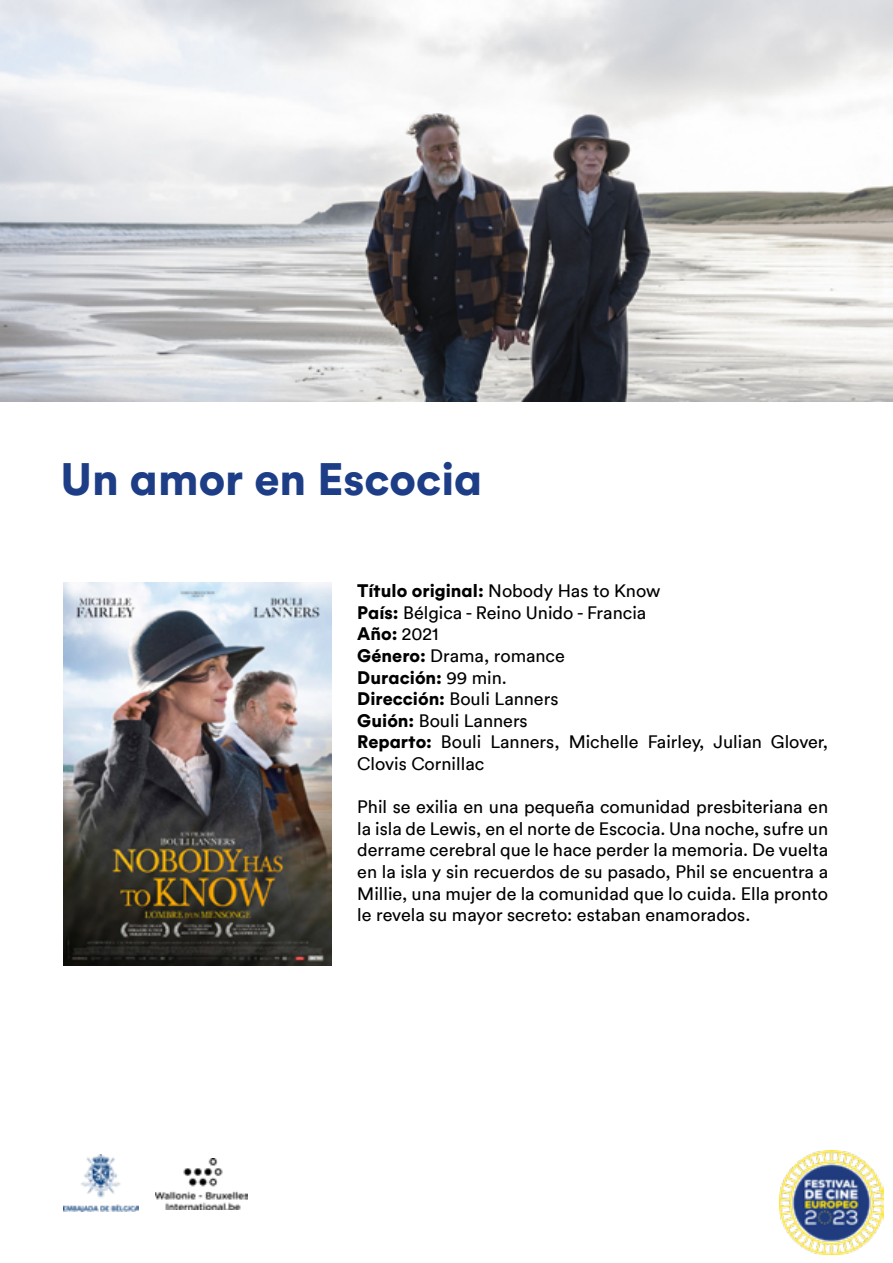
<style>
.page{position:relative;width:893px;height:1263px;background:#fff}
.page>*{position:absolute;margin:0;border:0;box-sizing:border-box;transform-origin:0 0}
.t1{font:900 45px "Cinemateca Circular";color:#1d3e87}
.t2{font:18px/21.6px "Circular";color:#000}
.t3{font:900 18px "Cinemateca Circular";color:#000}
.s1{font-family:"Circular";font-weight:400}
.s2{font-family:"Cinemateca Circular";font-weight:900}
</style>
<div class="page">
<img style="left:779px;top:1150px;width:104px;height:104px">
<img style="left:64px;top:583px;width:268px;height:382px">
<img style="left:64px;top:1155px;width:75px;height:56px">
<img style="left:156px;top:1158px;width:91px;height:51px">
<img style="left:0;top:0;width:893px;height:402px">
<h1 class="t1" style="left:61px;top:449px;width:423px">Un amor en Escocia</h1>
<p class="t3" style="left:357px;top:579px;width:305px">Título original: <span class="s1">Nobody Has to Know</span></p>
<p class="t2" style="left:357px;top:601px;width:290px"><span class="s2">País:</span> Bélgica - Reino Unido - Francia</p>
<p class="t3" style="left:357px;top:622px;width:83px">Año: <span class="s1">2021</span></p>
<p class="t2" style="left:357px;top:645px;width:209px"><span class="s2">Género:</span> Drama, romance</p>
<p class="t3" style="left:357px;top:665px;width:151px">Duración: <span class="s1">99 min.</span></p>
<p class="t2" style="left:357px;top:688px;width:472px"><span class="s2">Dirección:</span> Bouli Lanners<br><span class="s2">Guión:</span> Bouli Lanners<br><span class="s2">Reparto:</span> Bouli Lanners, Michelle Fairley, Julian Glover,<br>Clovis Cornillac</p>
<p class="t2" style="left:357px;top:796px;width:472px;text-align:justify">Phil se exilia en una pequeña comunidad presbiteriana en la isla de Lewis, en el norte de Escocia. Una noche, sufre un derrame cerebral que le hace perder la memoria. De vuelta en la isla y sin recuerdos de su pasado, Phil se encuentra a Millie, una mujer de la comunidad que lo cuida. Ella pronto le revela su mayor secreto: estaban enamorados.</p>
</div>
